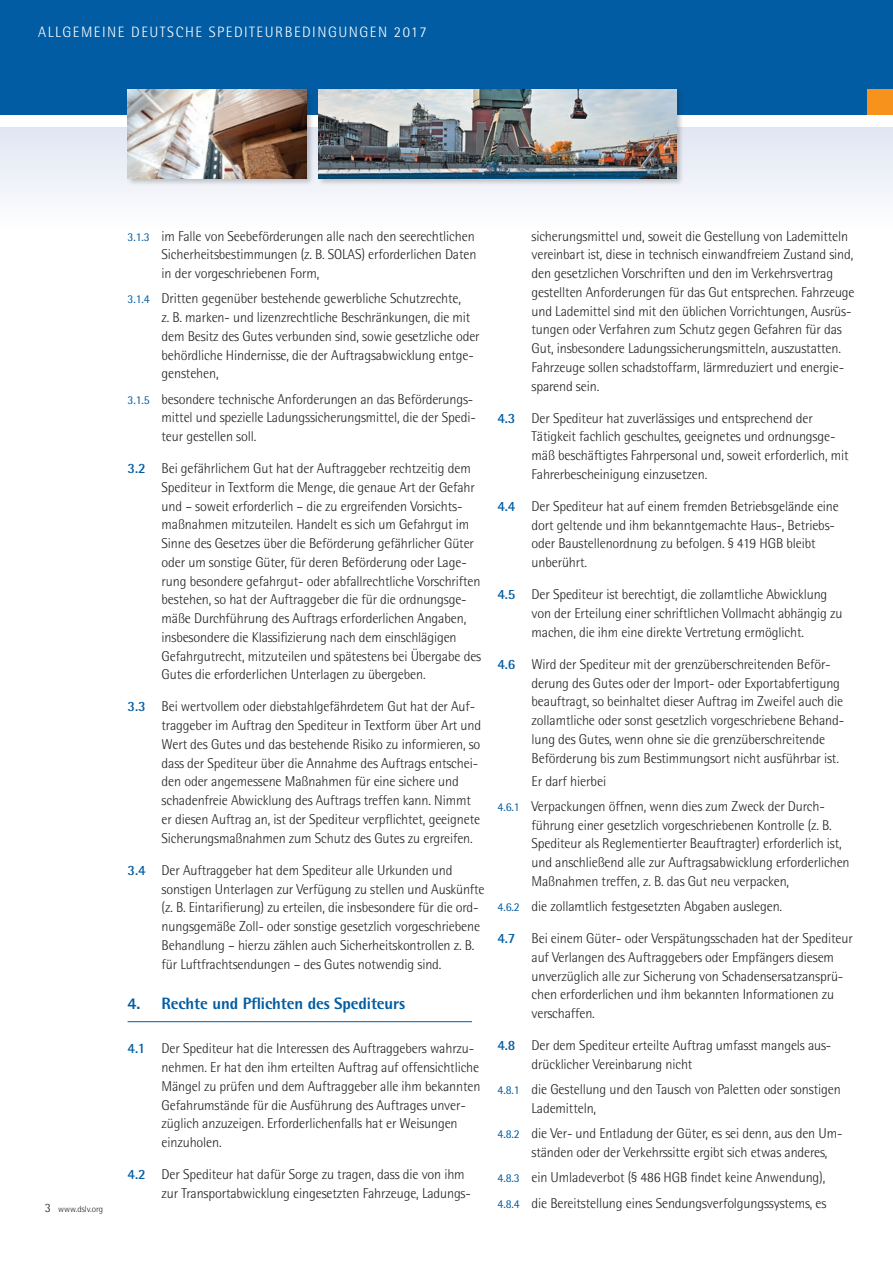
<style>
.page{position:relative;width:893px;height:1263px;background:#fff}
.page>*{position:absolute;margin:0;border:0;box-sizing:border-box;transform-origin:0 0}
.t1{font:800 16.5px "Rotis Semi Sans";letter-spacing:-.01em;color:#015ca3}
.t2{font:300 15px "Rotis Semi Sans";letter-spacing:.1em;color:#fff}
.t3{font:300 14.25px/18.8px "Rotis Semi Sans";letter-spacing:-.01em;color:#231f20}
.t4{font:300 9px "Rotis Semi Sans";color:#231f20}
.s1{font-size:12.75px}
.s2{font-weight:400;font-size:12px;color:#015ca3}
.s3{font-weight:700;color:#015ca3}
</style>
<div class="page">
<div style="left:0;top:0;width:893px;height:115px;background:#015ca3"></div>
<div style="left:0;top:128px;width:893px;height:102px;background:linear-gradient(to bottom,#e0e6f2,#fefefe)"></div>
<div style="left:867px;top:89px;width:26px;height:26px;background:#f7931d"></div>
<hr style="left:128px;top:1021px;width:344px;height:1px;background:#015ca3">
<div style="left:317px;top:88px;width:366px;height:98px;background:#231f20;opacity:.25"></div>
<img style="left:319px;top:89px;width:357px;height:90px">
<div style="left:126px;top:88px;width:188px;height:98px;background:#231f20;opacity:.25"></div>
<img style="left:128px;top:89px;width:178px;height:90px">
<p class="t2" style="left:38px;top:23px;width:390px">ALLGEMEINE DEUTSCHE SPEDITEURBEDINGUNGEN 2017</p>
<p class="t4" style="left:45px;top:1204px;width:60px"><span class="s1">3</span> www.dslv.org</p>
<p class="t3" style="left:162px;top:226px;width:316px;text-indent:-34px"><span class="s2">3.1.3</span> im Falle von Seebeförderungen alle nach den seerechtlichen<br>Sicherheitsbestimmungen (z. B. SOLAS) erforderlichen Daten in der vorgeschriebenen Form,</p>
<p class="t3" style="left:162px;top:289px;width:320px;text-indent:-34px"><span class="s2">3.1.4</span> Dritten gegenüber bestehende gewerbliche Schutzrechte,<br>z. B. marken- und lizenzrechtliche Beschränkungen, die mit dem Besitz des Gutes verbunden sind, sowie gesetzliche oder behördliche Hindernisse, die der Auftragsabwicklung entge&shy;genstehen,</p>
<p class="t3" style="left:162px;top:389px;width:316px;text-indent:-34px"><span class="s2">3.1.5</span> besondere technische Anforderungen an das Beförderungs&shy;mittel und spezielle Ladungssicherungsmittel, die der Spedi&shy;teur gestellen soll.</p>
<p class="t3" style="left:162px;top:459px;width:321px;text-indent:-34px"><span class="s3">3.2</span> Bei gefährlichem Gut hat der Auftraggeber rechtzeitig dem Spediteur in Textform die Menge, die genaue Art der Gefahr und – soweit erforderlich – die zu ergreifenden Vorsichts&shy;maßnahmen mitzuteilen. Handelt es sich um Gefahrgut im Sinne des Gesetzes über die Beförderung gefährlicher Güter oder um sonstige Güter, für deren Beförderung oder Lage&shy;rung besondere gefahrgut- oder abfallrechtliche Vorschriften bestehen, so hat der Auftraggeber die für die ordnungsge&shy;mäße Durchführung des Auftrags erforderlichen Angaben, insbesondere die Klassifizierung nach dem einschlägigen Gefahrgutrecht, mitzuteilen und spätestens bei Übergabe des Gutes die erforderlichen Unterlagen zu übergeben.</p>
<p class="t3" style="left:162px;top:697px;width:321px;text-indent:-34px"><span class="s3">3.3</span> Bei wertvollem oder diebstahlgefährdetem Gut hat der Auf&shy;traggeber im Auftrag den Spediteur in Textform über Art und Wert des Gutes und das bestehende Risiko zu informieren, so dass der Spediteur über die Annahme des Auftrags entschei&shy;den oder angemessene Maßnahmen für eine sichere und schadenfreie Abwicklung des Auftrags treffen kann. Nimmt er diesen Auftrag an, ist der Spediteur verpflichtet, geeignete Sicherungsmaßnahmen zum Schutz des Gutes zu ergreifen.</p>
<p class="t3" style="left:162px;top:860px;width:325px;text-indent:-34px"><span class="s3">3.4</span> Der Auftraggeber hat dem Spediteur alle Urkunden und sonstigen Unterlagen zur Verfügung zu stellen und Auskünfte (z. B. Eintarifierung) zu erteilen, die insbesondere für die ord&shy;nungsgemäße Zoll- oder sonstige gesetzlich vorgeschriebene Behandlung – hierzu zählen auch Sicherheitskontrollen z. B. für Luftfrachtsendungen – des Gutes notwendig sind.</p>
<p class="t1" style="left:128px;top:992px;width:279px">4. Rechte und Pflichten des Spediteurs</p>
<p class="t3" style="left:162px;top:1039px;width:320px;text-indent:-34px"><span class="s3">4.1</span> Der Spediteur hat die Interessen des Auftraggebers wahrzu&shy;nehmen. Er hat den ihm erteilten Auftrag auf offensichtliche Mängel zu prüfen und dem Auftraggeber alle ihm bekannten Gefahrumstände für die Ausführung des Auftrages unver&shy;züglich anzuzeigen. Erforderlichenfalls hat er Weisungen einzuholen.</p>
<p class="t3" style="left:162px;top:1165px;width:311px;text-indent:-34px"><span class="s3">4.2</span> Der Spediteur hat dafür Sorge zu tragen, dass die von ihm zur Transportabwicklung eingesetzten Fahrzeuge, Ladungs-</p>
<p class="t3" style="left:531px;top:226px;width:325px">sicherungsmittel und, soweit die Gestellung von Lademitteln vereinbart ist, diese in technisch einwandfreiem Zustand sind, den gesetzlichen Vorschriften und den im Verkehrsvertrag gestellten Anforderungen für das Gut entsprechen. Fahrzeuge und Lademittel sind mit den üblichen Vorrichtungen, Ausrüs&shy;tungen oder Verfahren zum Schutz gegen Gefahren für das Gut, insbesondere Ladungssicherungsmitteln, auszustatten.<br>Fahrzeuge sollen schadstoffarm, lärmreduziert und energie&shy;sparend sein.</p>
<p class="t3" style="left:531px;top:408px;width:319px;text-indent:-34px"><span class="s3">4.3</span> Der Spediteur hat zuverlässiges und entsprechend der Tätigkeit fachlich geschultes, geeignetes und ordnungsge&shy;mäß beschäftigtes Fahrpersonal und, soweit erforderlich, mit Fahrerbescheinigung einzusetzen.</p>
<p class="t3" style="left:531px;top:497px;width:309px;text-indent:-34px"><span class="s3">4.4</span> Der Spediteur hat auf einem fremden Betriebsgelände eine dort geltende und ihm bekanntgemachte Haus-, Betriebs&shy;oder Baustellenordnung zu befolgen. § 419 HGB bleibt unberührt.</p>
<p class="t3" style="left:531px;top:585px;width:312px;text-indent:-34px"><span class="s3">4.5</span> Der Spediteur ist berechtigt, die zollamtliche Abwicklung von der Erteilung einer schriftlichen Vollmacht abhängig zu machen, die ihm eine direkte Vertretung ermöglicht.</p>
<p class="t3" style="left:531px;top:655px;width:314px;text-indent:-34px"><span class="s3">4.6</span> Wird der Spediteur mit der grenzüberschreitenden Beför&shy;derung des Gutes oder der Import- oder Exportabfertigung beauftragt, so beinhaltet dieser Auftrag im Zweifel auch die zollamtliche oder sonst gesetzlich vorgeschriebene Behand&shy;lung des Gutes, wenn ohne sie die grenzüberschreitende Beförderung bis zum Bestimmungsort nicht ausführbar ist.</p>
<p class="t3" style="left:497px;top:768px;width:329px;line-height:25.2px;text-indent:34px">Er darf hierbei<br><span class="s2">4.6.1</span> Verpackungen öffnen, wenn dies zum Zweck der Durch-</p>
<p class="t3" style="left:531px;top:815px;width:320px">führung einer gesetzlich vorgeschriebenen Kontrolle (z. B.<br>Spediteur als Reglementierter Beauftragter) erforderlich ist, und anschließend alle zur Auftragsabwicklung erforderlichen Maßnahmen treffen, z. B. das Gut neu verpacken,</p>
<p class="t3" style="left:497px;top:897px;width:286px"><span class="s2">4.6.2</span> die zollamtlich festgesetzten Abgaben auslegen.</p>
<p class="t3" style="left:531px;top:929px;width:323px;text-indent:-34px"><span class="s3">4.7</span> Bei einem Güter- oder Verspätungsschaden hat der Spediteur auf Verlangen des Auftraggebers oder Empfängers diesem unverzüglich alle zur Sicherung von Schadensersatzansprü&shy;chen erforderlichen und ihm bekannten Informationen zu verschaffen.</p>
<p class="t3" style="left:531px;top:1036px;width:301px;text-indent:-34px"><span class="s3">4.8</span> Der dem Spediteur erteilte Auftrag umfasst mangels aus&shy;drücklicher Vereinbarung nicht</p>
<p class="t3" style="left:531px;top:1080px;width:311px;text-indent:-34px"><span class="s2">4.8.1</span> die Gestellung und den Tausch von Paletten oder sonstigen<br>Lademitteln,</p>
<p class="t3" style="left:531px;top:1124px;width:312px;text-indent:-34px"><span class="s2">4.8.2</span> die Ver- und Entladung der Güter, es sei denn, aus den Um&shy;ständen oder der Verkehrssitte ergibt sich etwas anderes,</p>
<p class="t3" style="left:497px;top:1165px;width:330px;line-height:25.2px"><span class="s2">4.8.3</span> ein Umladeverbot (§ 486 HGB findet keine Anwendung),<br><span class="s2">4.8.4</span> die Bereitstellung eines Sendungsverfolgungssystems, es</p>
</div>
